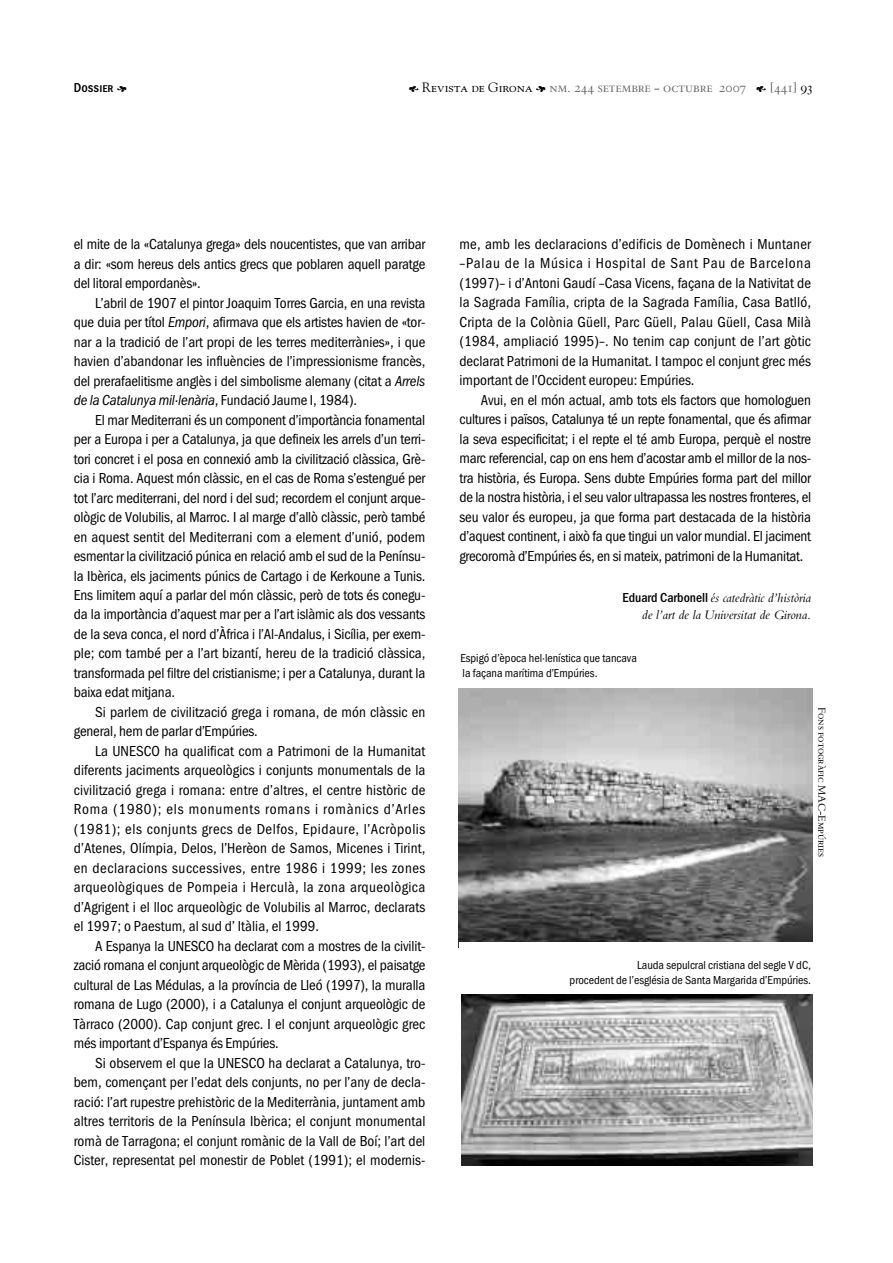
<style>
.page{position:relative;width:893px;height:1263px;background:#fff}
.page>*{position:absolute;margin:0;border:0;box-sizing:border-box;transform-origin:0 0}
.t1{font:15px/19.5px "Franklin Gothic Cond";letter-spacing:-.01em;color:#000;text-align:justify}
.t2{font:italic 13.5px/18px "Bembo";letter-spacing:-.01em;color:#000;text-align:right}
.t3{font:13.5px "Bergamo Sm Caps";color:#666}
.t4{font:700 13.5px "Franklin Gothic Cond Sm Caps";color:#000}
.t5{font:12px/15px "Franklin Gothic Cond";color:#000;text-align:right}
.t6{font:10.5px "Bergamo Sm Caps";letter-spacing:-.01em;color:#000}
.s1{font-family:"Botanical";font-weight:400}
.s2{font-family:"Botanical";color:#000}
.s3{font-family:"Goudy SC";color:#000}
.s4{font-family:"Goudy SC"}
.s5{color:#000}
.s6{font-style:italic}
.s7{font-family:"Franklin Gothic Cond";font-weight:700;font-style:normal}
</style>
<div class="page">
<img style="left:459px;top:689px;width:353px;height:253px">
<img style="left:461px;top:995px;width:351px;height:170px">
<p class="t4" style="left:74px;top:80px;width:55px">Dossier <span class="s1">F</span></p>
<p class="t3" style="left:409px;top:80px;width:405px"><span class="s2">E</span> <span class="s3">Revista de Girona</span> <span class="s2">F</span> <span class="s4">n</span>m. 244 setembre - octubre 2007 <span class="s2">E</span> [441] <span class="s5">93</span></p>
<p class="t1" style="left:74px;top:236px;width:353px">el mite de la «Catalunya grega» dels noucentistes, que van arribar a dir: «som hereus dels antics grecs que poblaren aquell paratge del litoral empordanès».</p>
<p class="t1" style="left:74px;top:294px;width:353px;text-indent:21px">L’abril de 1907 el pintor Joaquim Torres Garcia, en una revista que duia per títol <span class="s6">Empori</span>, afirmava que els artistes havien de «tor&shy;nar a la tradició de l’art propi de les terres mediterrànies», i que havien d’abandonar les influències de l’impressionisme francès, del prerafaelitisme anglès i del simbolisme alemany (citat a <span class="s6">Arrels de la Catalunya mil·lenària</span>, Fundació Jaume I, 1984).</p>
<p class="t1" style="left:74px;top:411px;width:353px;text-indent:21px">El mar Mediterrani és un component d’importància fonamental per a Europa i per a Catalunya, ja que defineix les arrels d’un terri&shy;tori concret i el posa en connexió amb la civilització clàssica, Grè&shy;cia i Roma. Aquest món clàssic, en el cas de Roma s’estengué per tot l’arc mediterrani, del nord i del sud; recordem el conjunt arque&shy;ològic de Volubilis, al Marroc. I al marge d’allò clàssic, però també en aquest sentit del Mediterrani com a element d’unió, podem esmentar la civilització púnica en relació amb el sud de la Penínsu&shy;la Ibèrica, els jaciments púnics de Cartago i de Kerkoune a Tunis.<br>Ens limitem aquí a parlar del món clàssic, però de tots és conegu&shy;da la importància d’aquest mar per a l’art islàmic als dos vessants de la seva conca, el nord d’Àfrica i l’Al-Andalus, i Sicília, per exem&shy;ple; com també per a l’art bizantí, hereu de la tradició clàssica, transformada pel filtre del cristianisme; i per a Catalunya, durant la baixa edat mitjana.</p>
<p class="t1" style="left:74px;top:704px;width:353px;text-indent:21px">Si parlem de civilització grega i romana, de món clàssic en general, hem de parlar d’Empúries.</p>
<p class="t1" style="left:74px;top:743px;width:353px;text-indent:21px">La UNESCO ha qualificat com a Patrimoni de la Humanitat diferents jaciments arqueològics i conjunts monumentals de la civilització grega i romana: entre d’altres, el centre històric de Roma (1980); els monuments romans i romànics d’Arles (1981); els conjunts grecs de Delfos, Epidaure, l’Acròpolis d’Atenes, Olímpia, Delos, l’Herèon de Samos, Micenes i Tirint, en declaracions successives, entre 1986 i 1999; les zones arqueològiques de Pompeia i Herculà, la zona arqueològica d’Agrigent i el lloc arqueològic de Volubilis al Marroc, declarats el 1997; o Paestum, al sud d’ Itàlia, el 1999.</p>
<p class="t1" style="left:74px;top:938px;width:353px;text-indent:21px">A Espanya la UNESCO ha declarat com a mostres de la civilit&shy;zació romana el conjunt arqueològic de Mèrida (1993), el paisatge cultural de Las Médulas, a la província de Lleó (1997), la muralla romana de Lugo (2000), i a Catalunya el conjunt arqueològic de Tàrraco (2000). Cap conjunt grec. I el conjunt arqueològic grec més important d’Espanya és Empúries.</p>
<p class="t1" style="left:74px;top:1055px;width:353px;text-indent:21px">Si observem el que la UNESCO ha declarat a Catalunya, tro&shy;bem, començant per l’edat dels conjunts, no per l’any de decla&shy;ració: l’art rupestre prehistòric de la Mediterrània, juntament amb altres territoris de la Península Ibèrica; el conjunt monumental romà de Tarragona; el conjunt romànic de la Vall de Boí; l’art del Cister, representat pel monestir de Poblet (1991); el modernis-</p>
<p class="t1" style="left:459px;top:236px;width:353px">me, amb les declaracions d’edificis de Domènech i Muntaner –Palau de la Música i Hospital de Sant Pau de Barcelona (1997)– i d’Antoni Gaudí –Casa Vicens, façana de la Nativitat de la Sagrada Família, cripta de la Sagrada Família, Casa Batlló, Cripta de la Colònia Güell, Parc Güell, Palau Güell, Casa Milà (1984, ampliació 1995)–. No tenim cap conjunt de l’art gòtic declarat Patrimoni de la Humanitat. I tampoc el conjunt grec més important de l’Occident europeu: Empúries.</p>
<p class="t1" style="left:459px;top:392px;width:353px;text-indent:21px">Avui, en el món actual, amb tots els factors que homologuen cultures i països, Catalunya té un repte fonamental, que és afirmar la seva especificitat; i el repte el té amb Europa, perquè el nostre marc referencial, cap on ens hem d’acostar amb el millor de la nos&shy;tra història, és Europa. Sens dubte Empúries forma part del millor de la nostra història, i el seu valor ultrapassa les nostres fronteres, el seu valor és europeu, ja que forma part destacada de la història d’aquest continent, i això fa que tingui un valor mundial. El jaciment grecoromà d’Empúries és, en si mateix, patrimoni de la Humanitat.</p>
<p class="t2" style="left:622px;top:590px;width:190px"><span class="s7">Eduard Carbonell</span> és catedràtic d’història de l’art de la Universitat de Girona.</p>
<p class="t5" style="left:460px;top:651px;width:178px;text-align:left">Espigó d’època hel·lenística que tancava la façana marítima d’Empúries.</p>
<p class="t6" style="left:828px;top:707px;width:151px;rotate:90deg">Fons fotogràfic MAC-Empúries</p>
<p class="t5" style="left:569px;top:958px;width:243px">Lauda sepulcral cristiana del segle V dC,<br>procedent de l’església de Santa Margarida d’Empúries.</p>
</div>
